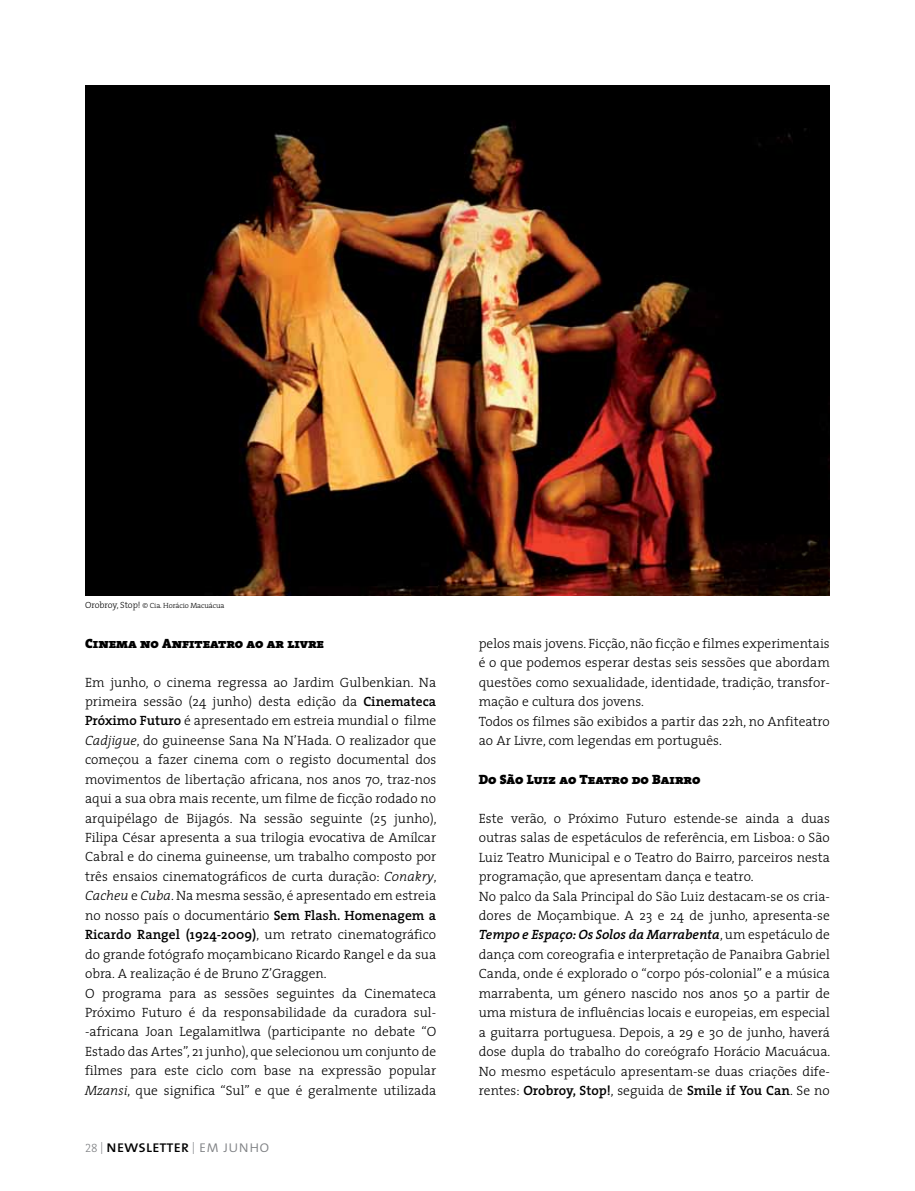
<style>
.page{position:relative;width:915px;height:1191px;background:#fff}
.page>*{position:absolute;margin:0;border:0;box-sizing:border-box;transform-origin:0 0}
.t1{font:16.5px "The Mix Caps";letter-spacing:-.01em;color:#000}
.t2{font:300 13.5px/19.5px "The Serif";color:#000}
.t3{font:13.5px "The Serif Black Caps";color:#000}
.t4{font:300 7.5px "The Serif";letter-spacing:-.01em;color:#000}
.s1{font-size:9px}
.s2{font-weight:600}
.s3{font-style:italic}
.s4{font-family:"The Serif Light Caps";font-size:12px;color:#808285}
.s5{font-family:"The Mix Light Caps";color:#808285}
.s6{font-weight:600;font-style:italic}
</style>
<div class="page">
<img style="left:85px;top:85px;width:744px;height:510px">
<p class="t4" style="left:85px;top:600px;width:141px"><span class="s1">Orobroy, Stop!</span> © Cia. Horácio Macuácua</p>
<p class="t3" style="left:85px;top:631px;width:240px">Cinema no Anfiteatro ao ar livre</p>
<p class="t2" style="left:85px;top:672px;width:353px">Em junho, o cinema regressa ao Jardim Gulbenkian. Na primeira sessão (24 junho) desta edição da <span class="s2">Cinemateca Próximo Futuro</span> é apresentado em estreia mundial o filme <span class="s3">Cadjigue</span>, do guineense Sana Na N’Hada. O realizador que começou a fazer cinema com o registo documental dos movimentos de libertação africana, nos anos 70, traz-nos aqui a sua obra mais recente, um filme de ficção rodado no arquipélago de Bijagós. Na sessão seguinte (25 junho), Filipa César apresenta a sua trilogia evocativa de Amílcar Cabral e do cinema guineense, um trabalho composto por três ensaios cinematográficos de curta duração: <span class="s3">Conakry</span>, <span class="s3">Cacheu</span> e <span class="s3">Cuba</span>. Na mesma sessão, é apresentado em estreia no nosso país o documentário <span class="s2">Sem Flash. Homenagem a Ricardo Rangel (1924-2009)</span>, um retrato cinematográfico do grande fotógrafo moçambicano Ricardo Rangel e da sua obra. A realização é de Bruno Z’Graggen.<br>O programa para as sessões seguintes da Cinemateca Próximo Futuro é da responsabilidade da curadora sul-‑africana Joan Legalamitlwa (participante no debate “O Estado das Artes”, 21 junho), que selecionou um conjunto de filmes para este ciclo com base na expressão popular <span class="s3">Mzansi</span>, que significa “Sul” e que é geralmente utilizada</p>
<p class="t1" style="left:85px;top:1132px;width:186px"><span class="s4">28 |</span> newsletter <span class="s4">|</span> <span class="s5">em junho</span></p>
<p class="t2" style="left:478px;top:633px;width:352px">pelos mais jovens. Ficção, não ficção e filmes experimentais é o que podemos esperar destas seis sessões que abordam questões como sexualidade, identidade, tradição, transfor‑ mação e cultura dos jovens.<br>Todos os filmes são exibidos a partir das 22h, no Anfiteatro ao Ar Livre, com legendas em português.</p>
<p class="t3" style="left:478px;top:768px;width:223px">Do São Luiz ao Teatro do Bairro</p>
<p class="t2" style="left:478px;top:808px;width:353px">Este verão, o Próximo Futuro estende-se ainda a duas outras salas de espetáculos de referência, em Lisboa: o São Luiz Teatro Municipal e o Teatro do Bairro, parceiros nesta programação, que apresentam dança e teatro.<br>No palco da Sala Principal do São Luiz destacam-se os cria‑ dores de Moçambique. A 23 e 24 de junho, apresenta-se <span class="s6">Tempo e Espaço: Os Solos da Marrabenta</span>, um espetáculo de dança com coreografia e interpretação de Panaibra Gabriel Canda, onde é explorado o “corpo pós-colonial” e a música marrabenta, um género nascido nos anos 50 a partir de uma mistura de influências locais e europeias, em especial a guitarra portuguesa. Depois, a 29 e 30 de junho, haverá dose dupla do trabalho do coreógrafo Horácio Macuácua.<br>No mesmo espetáculo apresentam-se duas criações dife‑ rentes: <span class="s2">Orobroy, Stop!</span>, seguida de <span class="s2">Smile if You Can</span>. Se no</p>
</div>
